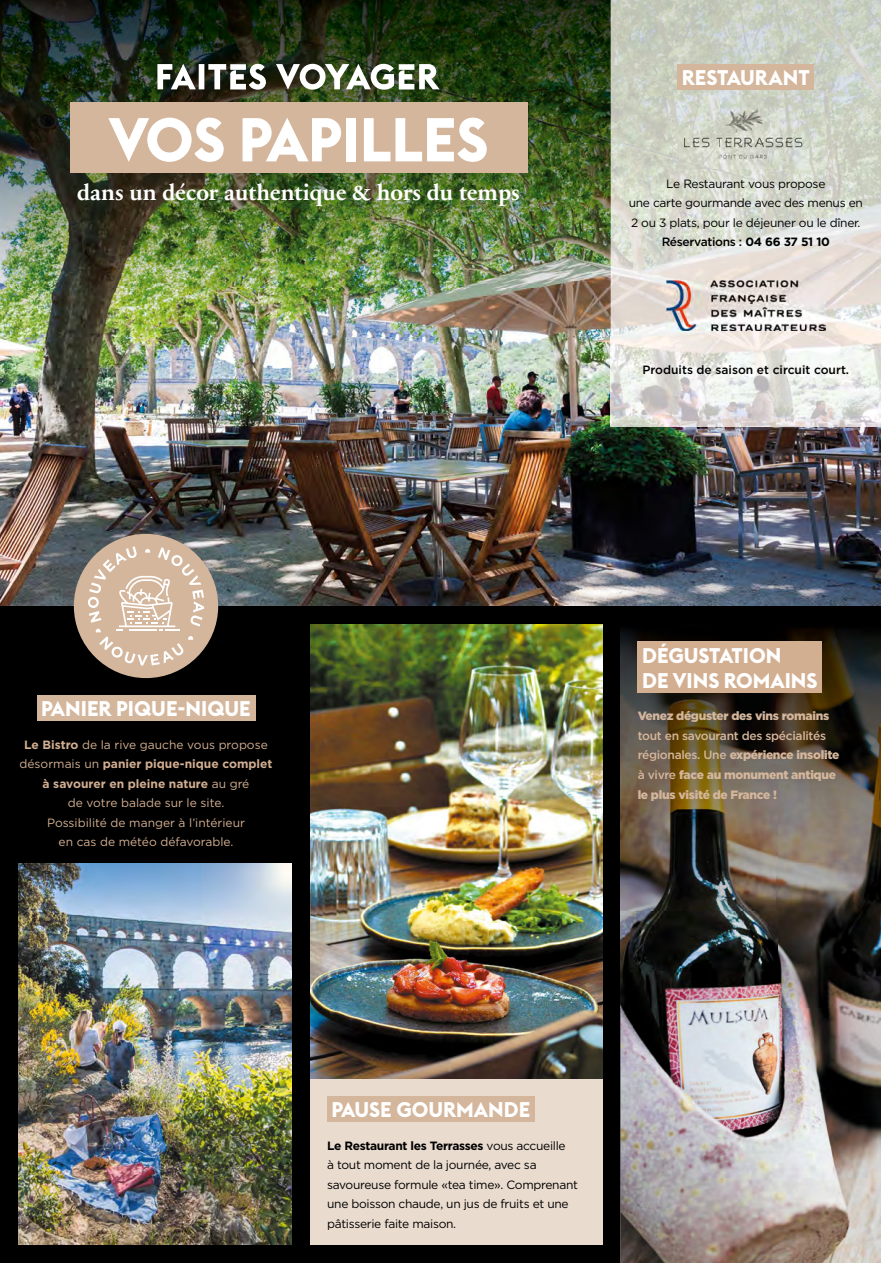
<style>
.page{position:relative;width:881px;height:1263px;background:#fff}
.page>*{position:absolute;margin:0;border:0;box-sizing:border-box;transform-origin:0 0}
.t1{font:700 60.9px "Euclid Flex";color:#fff}
.t2{font:700 22.5px "Sabon Next LT";color:#fff}
.t3{font:700 21px/25.2px "Euclid Flex";color:#fff}
.t4{font:12px/19.5px "Gotham";letter-spacing:-.025em;color:#000}
.t5{font:12px/19.5px "Gotham";color:#d3af92;text-align:center}
.t6{font:900 12px/19.5px "Gotham";letter-spacing:-.025em;color:#d4b69c}
.t7{font:500 12px "Gotham";color:#000}
.s1{font-weight:500}
.s2{font-weight:700}
</style>
<div class="page">
<div style="left:0;top:606px;width:880px;height:657px;background:#000"></div>
<img style="left:0;top:336px;width:880px;height:270px">
<img style="left:0;top:0;width:610px;height:336px">
<img style="left:620px;top:1008px;width:260px;height:255px">
<img style="left:18px;top:863px;width:273px;height:381px">
<img style="left:310px;top:624px;width:292px;height:455px">
<img style="left:610px;top:336px;width:270px;height:91px">
<img style="left:610px;top:0;width:270px;height:96px">
<img style="left:610px;top:96px;width:90px;height:240px">
<img style="left:790px;top:96px;width:90px;height:240px">
<img style="left:700px;top:169px;width:90px;height:167px">
<div style="left:310px;top:1079px;width:292px;height:165px;background:#e9dbce"></div>
<div style="left:327px;top:1096px;width:207px;height:25px;background:#d4b69c"></div>
<div style="left:70px;top:103px;width:457px;height:70px;background:#d4b69c"></div>
<img style="left:157px;top:64px;width:282px;height:26px">
<div style="left:37px;top:695px;width:218px;height:26px;background:#d4b69c"></div>
<div style="left:74px;top:534px;width:144px;height:144px;background:#d4b69c;border-radius:50%"></div>
<svg style="left:88px;top:546px;width:116px;height:120px"></svg>
<img style="left:676px;top:95px;width:132px;height:74px">
<div style="left:677px;top:64px;width:137px;height:26px;background:#d4b69c"></div>
<img style="left:666px;top:280px;width:158px;height:51px">
<img style="left:620px;top:624px;width:260px;height:384px">
<div style="left:637px;top:641px;width:184px;height:51px;background:#d3af92"></div>
<h1 class="t1" style="left:109px;top:105px;width:380px">VOS PAPILLES</h1>
<h2 class="t2" style="left:77px;top:175px;width:444px">dans un décor authentique &amp; hors du temps</h2>
<h3 class="t3" style="left:681px;top:65px;width:129px">RESTAURANT</h3>
<p class="t4" style="left:628px;top:174px;width:235px;text-align:center">Le Restaurant vous propose<br>une carte gourmande avec des menus en<br>2 ou 3 plats, pour le déjeuner ou le dîner.<br><span class="s1">Réservations :</span> <span class="s2">04 66 37 51 10</span></p>
<p class="t7" style="left:642px;top:362px;width:208px">Produits de saison et circuit court.</p>
<h3 class="t3" style="left:41px;top:697px;width:211px">PANIER PIQUE-NIQUE</h3>
<p class="t5" style="left:20px;top:735px;width:254px"><span class="s2">Le Bistro</span> de la rive gauche vous propose désormais un <span class="s2">panier pique-nique complet à savourer en pleine nature</span> au gré<br>de votre balade sur le site.<br>Possibilité de manger à l’intérieur<br>en cas de météo défavorable.</p>
<h3 class="t3" style="left:642px;top:643px;width:177px">DÉGUSTATION<br>DE VINS ROMAINS</h3>
<p class="t6" style="left:637px;top:706px;width:193px">Venez déguster des vins romains</p>
<p class="t6" style="left:637px;top:726px;width:203px"><span class="s1">tout en savourant des spécialités régionales. Une</span> expérience insolite <span class="s1">à vivre</span> face au monument antique le plus visité de France !</p>
<h3 class="t3" style="left:331px;top:1097px;width:200px">PAUSE GOURMANDE</h3>
<p class="t4" style="left:327px;top:1135px;width:252px"><span class="s2">Le Restaurant les Terrasses</span> vous accueille<br>à tout moment de la journée, avec sa savoureuse formule «tea time». Comprenant une boisson chaude, un jus de fruits et une pâtisserie faite maison.</p>
</div>
